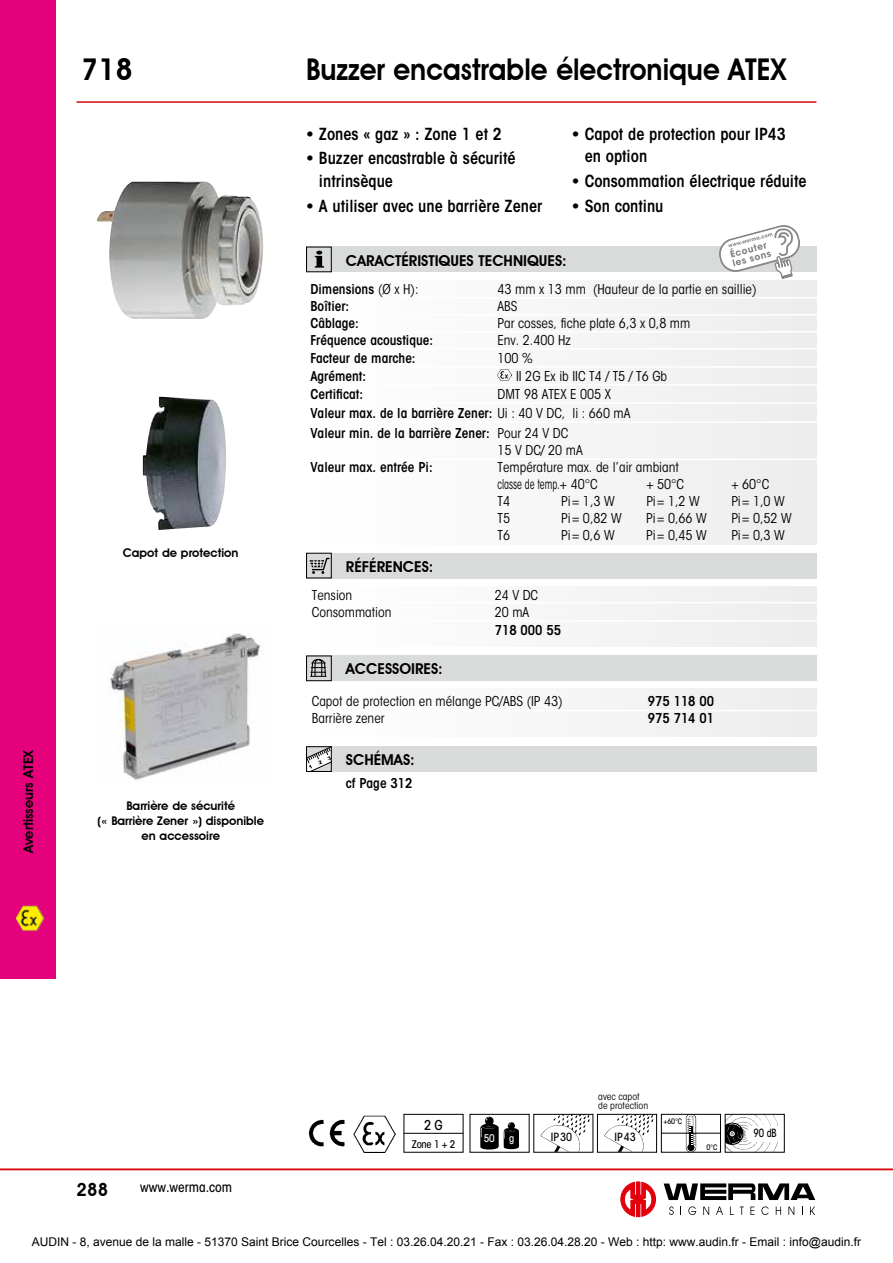
<style>
.page{position:relative;width:893px;height:1263px;background:#fff}
.page>*{position:absolute;margin:0;border:0;box-sizing:border-box;transform-origin:0 0}
.t1{font:600 30px "Avant Garde IT Cby BT";color:#000;scale:.92 1}
.t2{font:600 30px "Avant Garde IT Cby BT";color:#000}
.t3{font:600 18px "Avant Garde IT Cby BT";color:#000}
.t4{font:600 condensed 16.5px/22.5px "ITC Avant Garde Std";color:#000}
.t5{font:600 15px "Avant Garde IT Cby BT";color:#000}
.t6{font:condensed 13.5px/17px "ITC Avant Garde Std";color:#000}
.t7{font:600 condensed 13.5px/19.5px "ITC Avant Garde Std";color:#000}
.t8{font:600 13.5px "Avant Garde IT Cby BT";color:#000}
.t9{font:500 condensed 13.5px "ITC Avant Garde Std";color:#000}
.t10{font:12px "Arial";color:#000}
.t11{font:600 12px/15px "Avant Garde IT Cby BT";color:#000;text-align:center}
.t12{font:500 condensed 11.25px "ITC Avant Garde Std";color:#000}
.t13{font:500 condensed 11.25px "ITC Avant Garde Std";color:#000;scale:.9 1}
.t14{font:500 condensed 10.5px "ITC Avant Garde Std";color:#000}
.t15{font:500 condensed 10.5px "ITC Avant Garde Std";color:#fff}
.t16{font:condensed 9.75px/9px "ITC Avant Garde Std";color:#000}
.t17{font:500 condensed 7.5px "ITC Avant Garde Std";color:#000}
.s1{font-weight:400}
</style>
<div class="page">
<svg style="left:621px;top:1182px;width:35px;height:35px"></svg>
<svg style="left:669px;top:1206px;width:5px;height:9px"></svg>
<svg style="left:688px;top:1206px;width:8px;height:9px"></svg>
<svg style="left:703px;top:1206px;width:6px;height:9px"></svg>
<svg style="left:716px;top:1206px;width:7px;height:9px"></svg>
<svg style="left:730px;top:1206px;width:4px;height:9px"></svg>
<svg style="left:740px;top:1206px;width:4px;height:9px"></svg>
<svg style="left:750px;top:1206px;width:4px;height:9px"></svg>
<svg style="left:761px;top:1206px;width:8px;height:9px"></svg>
<svg style="left:776px;top:1206px;width:5px;height:9px"></svg>
<svg style="left:788px;top:1206px;width:6px;height:9px"></svg>
<svg style="left:810px;top:1206px;width:5px;height:9px"></svg>
<svg style="left:664px;top:1183px;width:151px;height:17px"></svg>
<img style="left:96px;top:181px;width:168px;height:138px">
<img style="left:143px;top:397px;width:83px;height:133px">
<img style="left:109px;top:633px;width:153px;height:147px">
<img style="left:308px;top:1119px;width:37px;height:28px">
<img style="left:353px;top:1115px;width:43px;height:37px">
<svg style="left:541px;top:1116px;width:49px;height:34px"></svg>
<div style="left:534px;top:1114px;width:59px;height:38px;border:1px solid #000"></div>
<svg style="left:480px;top:1116px;width:39px;height:34px"></svg>
<div style="left:470px;top:1114px;width:59px;height:38px;border:1px solid #000"></div>
<svg style="left:686px;top:1116px;width:10px;height:34px"></svg>
<hr style="left:661px;top:1133px;width:59px;height:1px;background:#000">
<div style="left:661px;top:1114px;width:60px;height:38px;border:1px solid #000"></div>
<svg style="left:727px;top:1116px;width:51px;height:34px"></svg>
<div style="left:725px;top:1114px;width:59px;height:38px;border:1px solid #000"></div>
<div style="left:748px;top:1126px;width:35px;height:15px;background:#fff"></div>
<svg style="left:604px;top:1116px;width:49px;height:34px"></svg>
<div style="left:597px;top:1114px;width:60px;height:38px;border:1px solid #000"></div>
<div style="left:306px;top:587px;width:510px;height:59px;background:#f6f6f6"></div>
<div style="left:306px;top:689px;width:510px;height:47px;background:#f6f6f6"></div>
<div style="left:306px;top:281px;width:510px;height:263px;background:#f6f6f6"></div>
<hr style="left:298px;top:297px;width:527px;height:1px;background:#fff">
<hr style="left:298px;top:314px;width:527px;height:1px;background:#fff">
<hr style="left:298px;top:331px;width:527px;height:1px;background:#fff">
<hr style="left:298px;top:348px;width:527px;height:1px;background:#fff">
<hr style="left:298px;top:366px;width:527px;height:2px;background:#fff">
<hr style="left:298px;top:384px;width:527px;height:2px;background:#fff">
<hr style="left:298px;top:402px;width:527px;height:2px;background:#fff">
<hr style="left:298px;top:421px;width:527px;height:2px;background:#fff">
<hr style="left:298px;top:459px;width:527px;height:1px;background:#fff">
<hr style="left:298px;top:602px;width:527px;height:1px;background:#fff">
<hr style="left:298px;top:620px;width:527px;height:2px;background:#fff">
<hr style="left:298px;top:710px;width:527px;height:1px;background:#fff">
<hr style="left:0;top:1169px;width:893px;height:1px;background:#d7070f">
<div style="left:404px;top:1114px;width:59px;height:38px;background:#fff;border:1px solid #000"></div>
<hr style="left:404px;top:1133px;width:59px;height:1px;background:#000">
<hr style="left:77px;top:101px;width:739px;height:2px;background:#d7070f">
<div style="left:306px;top:746px;width:510px;height:26px;background:#d9dada"></div>
<svg style="left:308px;top:748px;width:22px;height:22px"></svg>
<div style="left:306px;top:746px;width:26px;height:26px;border:1px solid #000"></div>
<div style="left:306px;top:553px;width:510px;height:25px;background:#d9dada"></div>
<svg style="left:309px;top:557px;width:21px;height:17px"></svg>
<div style="left:306px;top:553px;width:26px;height:25px;border:1px solid #000"></div>
<div style="left:306px;top:247px;width:510px;height:25px;background:#d9dada"></div>
<svg style="left:315px;top:251px;width:9px;height:17px"></svg>
<div style="left:306px;top:247px;width:26px;height:25px;border:1px solid #000"></div>
<div style="left:0;top:0;width:55px;height:978px;background:#e5007c"></div>
<img style="left:15px;top:906px;width:29px;height:25px">
<div style="left:306px;top:656px;width:510px;height:25px;background:#d9dada"></div>
<svg style="left:310px;top:659px;width:16px;height:18px"></svg>
<div style="left:306px;top:656px;width:26px;height:25px;border:1px solid #000"></div>
<svg style="left:498px;top:369px;width:13px;height:12px"></svg>
<svg style="left:716px;top:225px;width:87px;height:54px"></svg>
<h1 class="t2" style="left:81px;top:51px;width:54px">718</h1>
<h1 class="t1" style="left:306px;top:51px;width:524px">Buzzer encastrable électronique ATEX</h1>
<p class="t4" style="left:306px;top:122px;width:197px">• Zones « gaz » : Zone 1 et 2</p>
<p class="t4" style="left:319px;top:147px;width:198px;text-indent:-13px">• Buzzer encastrable à sécurité intrinsèque</p>
<p class="t4" style="left:306px;top:194px;width:238px">• A utiliser avec une barrière Zener</p>
<p class="t4" style="left:585px;top:122px;width:203px;text-indent:-13px">• Capot de protection pour IP43 en option</p>
<p class="t4" style="left:572px;top:170px;width:236px">• Consommation électrique réduite</p>
<p class="t4" style="left:572px;top:194px;width:93px">• Son continu</p>
<p class="t5" style="left:346px;top:251px;width:222px">CARACTÉRISTIQUES TECHNIQUES:</p>
<p class="t7" style="left:310px;top:279px;width:110px">Dimensions <span class="s1">(Ø x H):</span></p>
<p class="t6" style="left:497px;top:280px;width:260px">43 mm x 13 mm (Hauteur de la partie en saillie)</p>
<p class="t7" style="left:310px;top:296px;width:40px">Boîtier:</p>
<p class="t6" style="left:497px;top:297px;width:22px">ABS</p>
<p class="t7" style="left:310px;top:313px;width:50px">Câblage:</p>
<p class="t6" style="left:497px;top:314px;width:194px">Par cosses, fiche plate 6,3 x 0,8 mm</p>
<p class="t7" style="left:310px;top:330px;width:124px">Fréquence acoustique:</p>
<p class="t6" style="left:497px;top:331px;width:75px">Env. 2.400 Hz</p>
<p class="t7" style="left:310px;top:348px;width:107px">Facteur de marche:</p>
<p class="t6" style="left:497px;top:349px;width:37px">100 %</p>
<p class="t7" style="left:310px;top:366px;width:57px">Agrément:</p>
<p class="t6" style="left:516px;top:367px;width:153px">II 2G Ex ib IIC T4 / T5 / T6 Gb</p>
<p class="t7" style="left:310px;top:384px;width:54px">Certificat:</p>
<p class="t7" style="left:310px;top:384px;width:322px;text-indent:187px"><span class="s1">DMT 98 ATEX E 005 X<br></span>Valeur max. de la barrière Zener: <span class="s1">Ui : 40 V DC, li : 660 mA<br></span>Valeur min. de la barrière Zener: <span class="s1">Pour 24 V DC</span></p>
<p class="t6" style="left:497px;top:441px;width:87px">15 V DC/ 20 mA</p>
<p class="t7" style="left:310px;top:457px;width:124px">Valeur max. entrée Pi:</p>
<p class="t6" style="left:497px;top:458px;width:183px">Température max. de l’air ambiant classe de temp.+ 40°C</p>
<p class="t6" style="left:646px;top:475px;width:39px">+ 50°C</p>
<p class="t6" style="left:731px;top:475px;width:39px">+ 60°C</p>
<p class="t8" style="left:20px;top:853px;width:105px;rotate:-90deg">Avertisseurs ATEX</p>
<p class="t11" style="left:123px;top:545px;width:117px">Capot de protection</p>
<p class="t11" style="left:97px;top:798px;width:168px">Barrière de sécurité<br>(« Barrière Zener ») disponible en accessoire</p>
<p class="t5" style="left:346px;top:557px;width:89px">Références:</p>
<p class="t6" style="left:497px;top:492px;width:14px">T4</p>
<p class="t6" style="left:561px;top:492px;width:55px">Pi= 1,3 W</p>
<p class="t6" style="left:646px;top:492px;width:55px">Pi= 1,2 W</p>
<p class="t6" style="left:731px;top:492px;width:55px">Pi= 1,0 W</p>
<p class="t6" style="left:497px;top:509px;width:14px">T5</p>
<p class="t6" style="left:561px;top:509px;width:62px">Pi= 0,82 W</p>
<p class="t6" style="left:646px;top:509px;width:62px">Pi= 0,66 W</p>
<p class="t6" style="left:731px;top:509px;width:62px">Pi= 0,52 W</p>
<p class="t6" style="left:497px;top:526px;width:14px">T6</p>
<p class="t6" style="left:561px;top:526px;width:55px">Pi= 0,6 W</p>
<p class="t6" style="left:646px;top:526px;width:62px">Pi= 0,45 W</p>
<p class="t6" style="left:731px;top:526px;width:55px">Pi= 0,3 W</p>
<p class="t6" style="left:312px;top:587px;width:42px">Tension</p>
<p class="t6" style="left:495px;top:587px;width:45px">24 V DC</p>
<p class="t6" style="left:312px;top:604px;width:81px">Consommation</p>
<p class="t6" style="left:495px;top:604px;width:36px">20 mA</p>
<p class="t7" style="left:495px;top:620px;width:68px">718 000 55</p>
<p class="t5" style="left:346px;top:659px;width:98px">ACCESSOIRES:</p>
<p class="t6" style="left:312px;top:692px;width:252px">Capot de protection en mélange PC/ABS (IP 43)</p>
<p class="t7" style="left:648px;top:691px;width:68px">975 118 00</p>
<p class="t6" style="left:312px;top:709px;width:74px">Barrière zener</p>
<p class="t7" style="left:648px;top:708px;width:68px">975 714 01</p>
<p class="t5" style="left:346px;top:750px;width:46px">Schémas</p>
<p class="t5" style="left:410px;top:750px;width:6px">:</p>
<p class="t7" style="left:346px;top:774px;width:68px">cf Page 312</p>
<h2 class="t3" style="left:77px;top:1179px;width:33px">288</h2>
<p class="t9" style="left:140px;top:1179px;width:93px">www.werma.com</p>
<p class="t9" style="left:424px;top:1117px;width:20px">2 G</p>
<p class="t14" style="left:412px;top:1138px;width:45px">Zone 1 + 2</p>
<p class="t15" style="left:484px;top:1132px;width:12px">50</p>
<p class="t15" style="left:509px;top:1132px;width:7px">g</p>
<p class="t12" style="left:551px;top:1130px;width:23px">IP 30</p>
<p class="t16" style="left:598px;top:1092px;width:51px">avec capot de protection</p>
<p class="t12" style="left:615px;top:1130px;width:23px">IP 43</p>
<p class="t17" style="left:663px;top:1116px;width:20px">+60°C</p>
<p class="t17" style="left:706px;top:1142px;width:12px">0°C</p>
<p class="t13" style="left:753px;top:1126px;width:27px">90 dB</p>
<p class="t10" style="left:32px;top:1234px;width:831px">AUDIN - 8, avenue de la malle - 51370 Saint Brice Courcelles - Tel : 03.26.04.20.21 - Fax : 03.26.04.28.20 - Web : http: www.audin.fr - Email : info@audin.fr</p>
</div>
